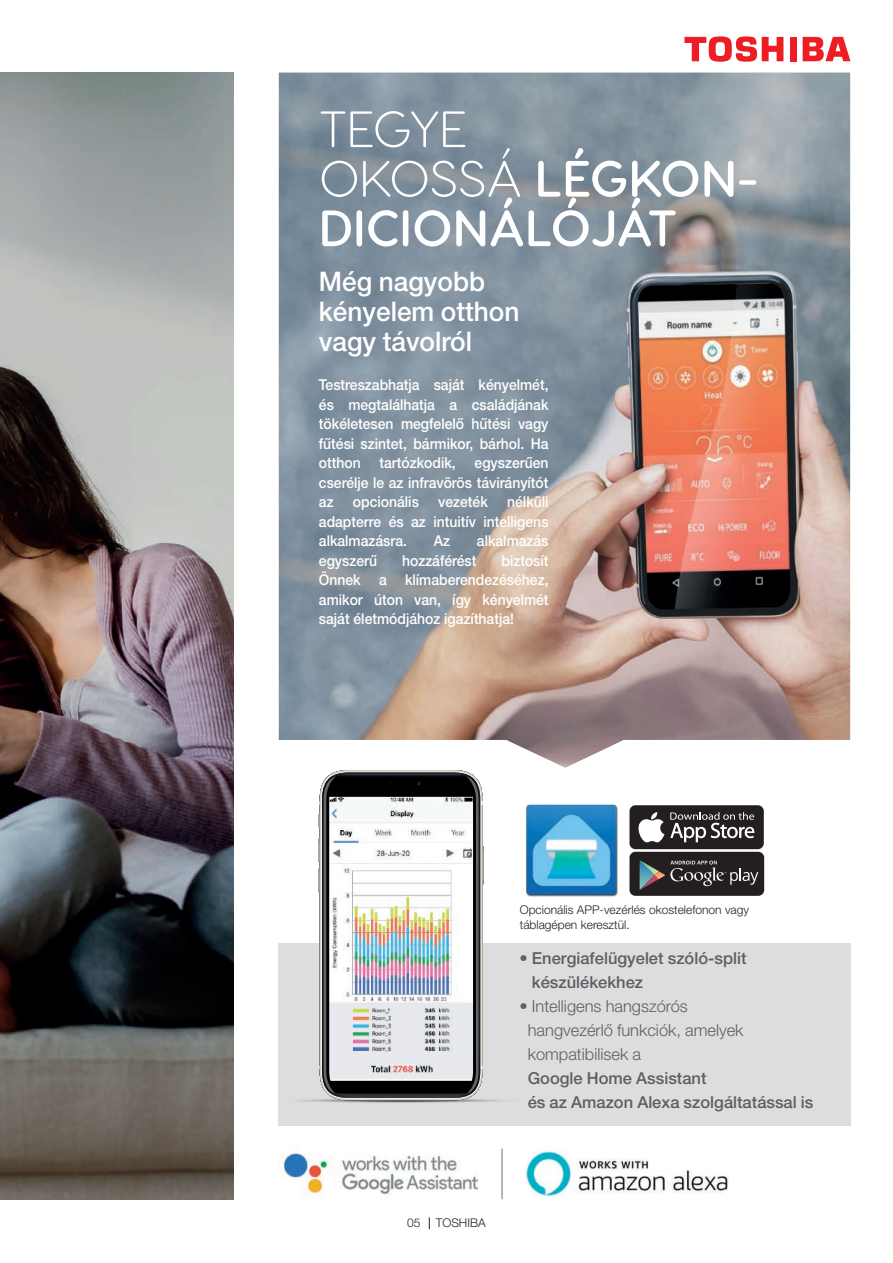
<style>
.page{position:relative;width:893px;height:1263px;background:#fff}
.page>*{position:absolute;margin:0;border:0;box-sizing:border-box;transform-origin:0 0}
.t1{font:600 51px/49.5px "Visby Round CF";letter-spacing:.01em;color:#fff}
.t2{font:500 27px/30px "Helvetica Neue LT Pro";color:#fff}
.t3{font:500 16.5px/24px "Helvetica Neue LT Pro";color:#615e62}
.t4{font:300 16.5px/24px "Helvetica Neue LT Pro";color:#615e62}
.t5{font:500 15px/19.5px "Helvetica Neue LT Pro";color:#fff;text-align:justify;scale:.93 1}
.t6{font:300 12px/14.4px "Helvetica Neue LT Pro";color:#231f20}
.s1{font-weight:300}
.s2{font-weight:500}
</style>
<div class="page">
<img style="left:0;top:72px;width:234px;height:1127px">
<svg style="left:429px;top:1217px;width:1px;height:12px"></svg>
<img style="left:278px;top:72px;width:573px;height:696px">
<div style="left:789px;top:37px;width:7px;height:24px;background:#ee1d23"></div>
<svg style="left:803px;top:37px;width:47px;height:24px"></svg>
<svg style="left:684px;top:36px;width:99px;height:26px"></svg>
<div style="left:278px;top:943px;width:572px;height:183px;background:#dcdddf"></div>
<svg style="left:283px;top:1097px;width:236px;height:6px"></svg>
<img style="left:319px;top:776px;width:164px;height:318px">
<img style="left:523px;top:1148px;width:209px;height:51px;border-radius:25px">
<img style="left:280px;top:1149px;width:199px;height:49px">
<hr style="left:502px;top:1148px;width:1px;height:51px;background:#756e72">
<img style="left:526px;top:804px;width:92px;height:93px">
<div style="left:629px;top:852px;width:135px;height:44px;background:#231f20;border-radius:6px"></div>
<svg style="left:640px;top:861px;width:118px;height:29px"></svg>
<div style="left:629px;top:805px;width:135px;height:44px;background:#231f20;border-radius:6px"></div>
<svg style="left:638px;top:812px;width:26px;height:30px"></svg>
<svg style="left:670px;top:812px;width:84px;height:30px"></svg>
<h1 class="t1" style="left:319px;top:105px;width:441px"><span class="s1">TEGYE<br>OKOSSÁ</span> LÉGKON-<br>DICIONÁLÓJÁT</h1>
<h2 class="t2" style="left:319px;top:266px;width:202px">Még nagyobb kényelem otthon vagy távolról</h2>
<p class="t5" style="left:319px;top:375px;width:248px">Testreszabhatja saját kényelmét, és megtalálhatja a családjának tökéletesen megfelelő hűtési vagy fűtési szintet, bármikor, bárhol. Ha otthon</p>
<p class="t5" style="left:319px;top:453px;width:248px;text-indent:156px">egyszerűen cserélje le az infravörös távirányítót az</p>
<p class="t5" style="left:380px;top:453px;width:83px">tartózkodik,</p>
<p class="t5" style="left:319px;top:492px;width:248px;text-indent:188px">nélküli adapterre és az intuitív intelligens alkalmazásra.</p>
<p class="t5" style="left:353px;top:492px;width:72px">opcionális</p>
<p class="t5" style="left:438px;top:492px;width:55px">vezeték</p>
<p class="t5" style="left:434px;top:531px;width:19px">Az</p>
<p class="t5" style="left:477px;top:531px;width:78px">alkalmazás</p>
<p class="t5" style="left:319px;top:550px;width:248px;text-indent:183px">biztosít Önnek a klímaberendezéséhez, amikor úton van, így kényelmét saját életmódjához igazíthatja!</p>
<p class="t5" style="left:319px;top:550px;width:64px">egyszerű</p>
<p class="t5" style="left:402px;top:550px;width:82px">hozzáférést</p>
<p class="t6" style="left:520px;top:903px;width:231px">Opcionális APP-vezérlés okostelefonon vagy táblagépen keresztül.</p>
<p class="t3" style="left:532px;top:946px;width:216px;text-indent:-12px">• Energiafelügyelet szóló-split készülékekhez</p>
<p class="t4" style="left:528px;top:993px;width:217px;text-indent:-8px"><span class="s2">•</span> Intelligens hangszórós hangvezérlő funkciók, amelyek kompatibilisek a</p>
<p class="t3" style="left:528px;top:1066px;width:287px">Google Home Assistant<br>és az Amazon Alexa szolgáltatással is</p>
<p class="t6" style="left:407px;top:1215px;width:15px">05</p>
<p class="t6" style="left:436px;top:1215px;width:51px">TOSHIBA</p>
</div>
